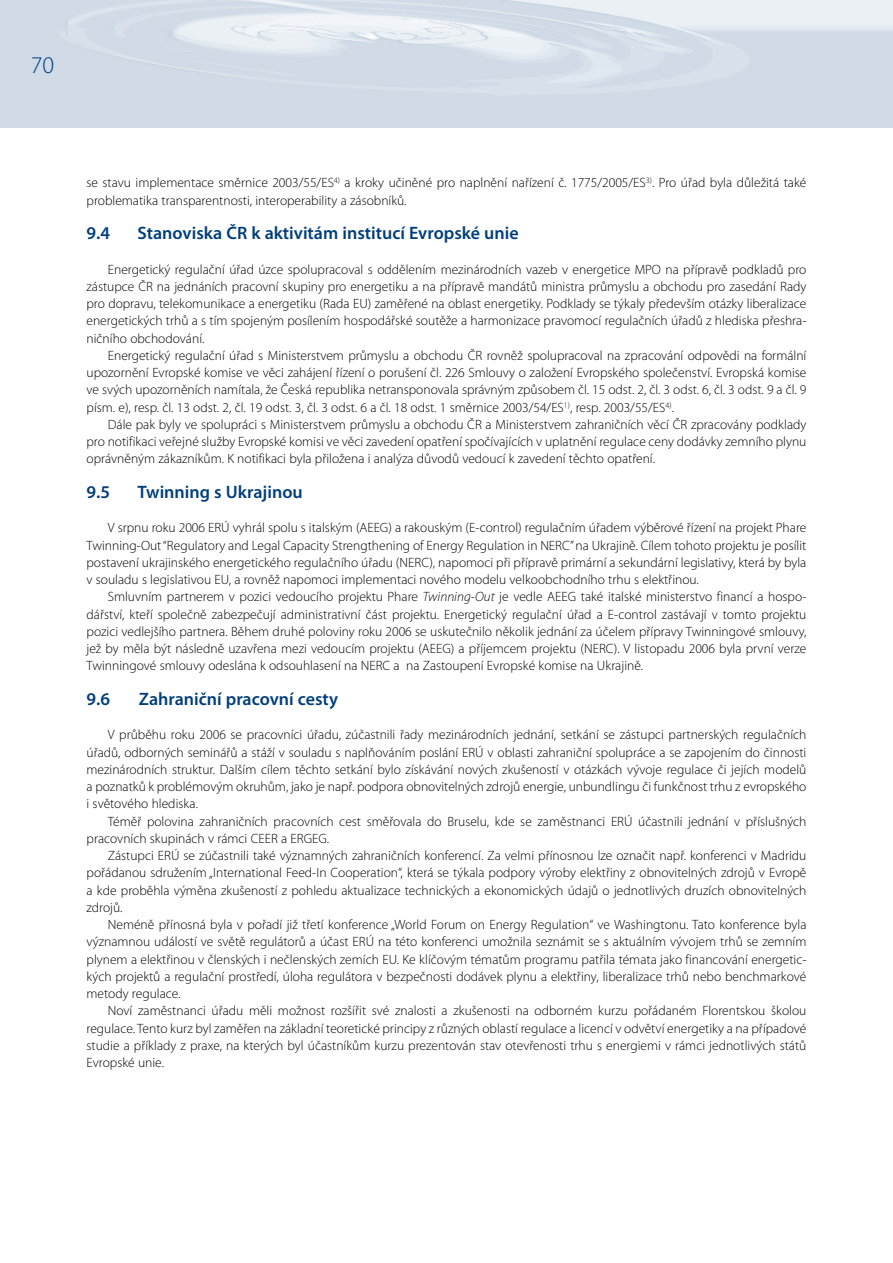
<style>
.page{position:relative;width:893px;height:1263px;background:#fff}
.page>*{position:absolute;margin:0;border:0;box-sizing:border-box;transform-origin:0 0}
.t1{font:300 24px "Myriad Pro";color:#003e7c}
.t2{font:600 18px "Myriad Pro";color:#003e7c}
.t3{font:300 13.5px/17.2px "Myriad Pro";color:#000;text-align:justify}
.s1{font-style:italic}
</style>
<div class="page">
<h1 class="t1" style="left:31px;top:50px;width:25px">70</h1>
<p class="t3" style="left:87px;top:174px;width:721px">se stavu implementace směrnice 2003/55/ES<sup>4)</sup> a kroky učiněné pro naplnění nařízení č. 1775/2005/ES<sup>3)</sup>. Pro úřad byla důležitá také problematika transparentnosti, interoperability a zásobníků.</p>
<h2 class="t2" style="left:87px;top:222px;width:25px">9.4</h2>
<h2 class="t2" style="left:138px;top:222px;width:383px">Stanoviska ČR k aktivitám institucí Evropské unie</h2>
<p class="t3" style="left:87px;top:260px;width:721px;text-indent:21px">Energetický regulační úřad úzce spolupracoval s oddělením mezinárodních vazeb v energetice MPO na přípravě podkladů pro zástupce ČR na jednáních pracovní skupiny pro energetiku a na přípravě mandátů ministra průmyslu a obchodu pro zasedání Rady pro dopravu, telekomunikace a energetiku (Rada EU) zaměřené na oblast energetiky. Podklady se týkaly především otázky liberalizace energetických trhů a s tím spojeným posílením hospodářské soutěže a harmonizace pravomocí regulačních úřadů z hlediska přeshra&shy;ničního obchodování.</p>
<p class="t3" style="left:87px;top:347px;width:721px;text-indent:21px">Energetický regulační úřad s Ministerstvem průmyslu a obchodu ČR rovněž spolupracoval na zpracování odpovědi na formální upozornění Evropské komise ve věci zahájení řízení o porušení čl. 226 Smlouvy o založení Evropského společenství. Evropská komise ve svých upozorněních namítala, že Česká republika netransponovala správným způsobem čl. 15 odst. 2, čl. 3 odst. 6, čl. 3 odst. 9 a čl. 9 písm. e), resp. čl. 13 odst. 2, čl. 19 odst. 3, čl. 3 odst. 6 a čl. 18 odst. 1 směrnice 2003/54/ES<sup>1)</sup>, resp. 2003/55/ES<sup>4)</sup>.</p>
<p class="t3" style="left:87px;top:416px;width:721px;text-indent:21px">Dále pak byly ve spolupráci s Ministerstvem průmyslu a obchodu ČR a Ministerstvem zahraničních věcí ČR zpracovány podklady pro notifikaci veřejné služby Evropské komisi ve věci zavedení opatření spočívajících v uplatnění regulace ceny dodávky zemního plynu oprávněným zákazníkům. K notifikaci byla přiložena i analýza důvodů vedoucí k zavedení těchto opatření.</p>
<h2 class="t2" style="left:87px;top:480px;width:25px">9.5</h2>
<h2 class="t2" style="left:138px;top:480px;width:167px">Twinning s Ukrajinou</h2>
<p class="t3" style="left:87px;top:519px;width:721px;text-indent:21px">V srpnu roku 2006 ERÚ vyhrál spolu s italským (AEEG) a rakouským (E-control) regulačním úřadem výběrové řízení na projekt Phare Twinning-Out “Regulatory and Legal Capacity Strengthening of Energy Regulation in NERC” na Ukrajině. Cílem tohoto projektu je posílit postavení ukrajinského energetického regulačního úřadu (NERC), napomoci při přípravě primární a sekundární legislativy, která by byla v souladu s legislativou EU, a rovněž napomoci implementaci nového modelu velkoobchodního trhu s elektřinou.</p>
<p class="t3" style="left:87px;top:588px;width:721px;text-indent:21px">Smluvním partnerem v pozici vedoucího projektu Phare <span class="s1">Twinning-Out</span> je vedle AEEG také italské ministerstvo financí a hospo&shy;dářství, kteří společně zabezpečují administrativní část projektu. Energetický regulační úřad a E-control zastávají v tomto projektu pozici vedlejšího partnera. Během druhé poloviny roku 2006 se uskutečnilo několik jednání za účelem přípravy Twinningové smlouvy, jež by měla být následně uzavřena mezi vedoucím projektu (AEEG) a příjemcem projektu (NERC). V listopadu 2006 byla první verze Twinningové smlouvy odeslána k odsouhlasení na NERC a na Zastoupení Evropské komise na Ukrajině.</p>
<h2 class="t2" style="left:87px;top:687px;width:25px">9.6</h2>
<h2 class="t2" style="left:139px;top:687px;width:201px">Zahraniční pracovní cesty</h2>
<p class="t3" style="left:87px;top:726px;width:721px;text-indent:21px">V průběhu roku 2006 se pracovníci úřadu, zúčastnili řady mezinárodních jednání, setkání se zástupci partnerských regulačních úřadů, odborných seminářů a stáží v souladu s naplňováním poslání ERÚ v oblasti zahraniční spolupráce a se zapojením do činnosti mezinárodních struktur. Dalším cílem těchto setkání bylo získávání nových zkušeností v otázkách vývoje regulace či jejích modelů a poznatků k problémovým okruhům, jako je např. podpora obnovitelných zdrojů energie, unbundlingu či funkčnost trhu z evropského i světového hlediska.</p>
<p class="t3" style="left:87px;top:812px;width:721px;text-indent:21px">Téměř polovina zahraničních pracovních cest směřovala do Bruselu, kde se zaměstnanci ERÚ účastnili jednání v příslušných pracovních skupinách v rámci CEER a ERGEG.</p>
<p class="t3" style="left:87px;top:847px;width:721px;text-indent:21px">Zástupci ERÚ se zúčastnili také významných zahraničních konferencí. Za velmi přínosnou lze označit např. konferenci v Madridu pořádanou sdružením „International Feed-In Cooperation“, která se týkala podpory výroby elektřiny z obnovitelných zdrojů v Evropě a kde proběhla výměna zkušeností z pohledu aktualizace technických a ekonomických údajů o jednotlivých druzích obnovitelných zdrojů.</p>
<p class="t3" style="left:87px;top:916px;width:721px;text-indent:21px">Neméně přínosná byla v pořadí již třetí konference „World Forum on Energy Regulation“ ve Washingtonu. Tato konference byla významnou událostí ve světě regulátorů a účast ERÚ na této konferenci umožnila seznámit se s aktuálním vývojem trhů se zemním plynem a elektřinou v členských i nečlenských zemích EU. Ke klíčovým tématům programu patřila témata jako financování energetic&shy;kých projektů a regulační prostředí, úloha regulátora v bezpečnosti dodávek plynu a elektřiny, liberalizace trhů nebo benchmarkové metody regulace.</p>
<p class="t3" style="left:87px;top:1002px;width:721px;text-indent:21px">Noví zaměstnanci úřadu měli možnost rozšířit své znalosti a zkušenosti na odborném kurzu pořádaném Florentskou školou regulace. Tento kurz byl zaměřen na základní teoretické principy z různých oblastí regulace a licencí v odvětví energetiky a na případové studie a příklady z praxe, na kterých byl účastníkům kurzu prezentován stav otevřenosti trhu s energiemi v rámci jednotlivých států Evropské unie.</p>
</div>
